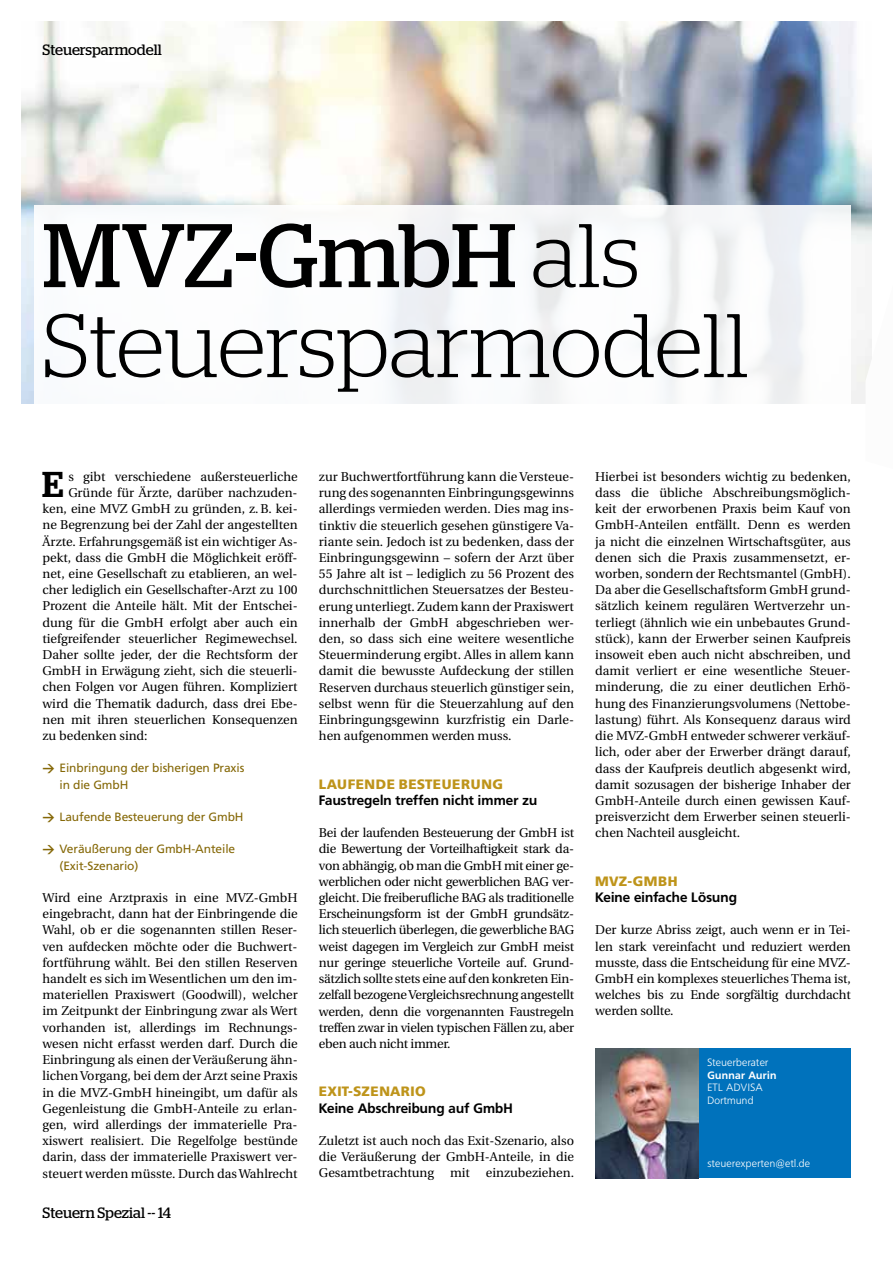
<style>
.page{position:relative;width:893px;height:1263px;background:#fff}
.page>*{position:absolute;margin:0;border:0;box-sizing:border-box;transform-origin:0 0}
.t1{font:300 90px/90px "Stag";color:#000}
.t2{font:500 35.85px "Stag";color:#000}
.t3{font:15px "Stag";color:#000}
.t4{font:700 13.5px "Frutiger BQ";letter-spacing:.01em;color:#000}
.t5{font:900 13.5px "Frutiger BQ";letter-spacing:.05em;color:#be941a}
.t6{font:900 13.5px "Frutiger BQ";letter-spacing:.03em;color:#be941a}
.t7{font:12.75px/16.2px "Utopia";color:#000;text-align:justify}
.t8{font:12px/16.2px "Frutiger";letter-spacing:-.01em;color:#856807}
.t9{font:300 10.5px/12.6px "Frutiger BQ";letter-spacing:.03em;color:#fff}
.t10{font:700 10.5px "Frutiger BQ";letter-spacing:.03em;color:#fff}
.s1{font-weight:400}
.s2{font-family:"DIN";font-weight:700}
</style>
<div class="page">
<img style="left:21px;top:21px;width:851px;height:383px">
<div style="left:34px;top:205px;width:817px;height:219px;background:#fff"></div>
<img style="left:865px;top:285px;width:7px;height:119px">
<div style="left:595px;top:1048px;width:256px;height:130px;background:#0072bc"></div>
<img style="left:595px;top:1048px;width:103px;height:130px">
<p class="t3" style="left:43px;top:41px;width:121px">Steuersparmodell</p>
<h1 class="t1" style="left:43px;top:209px;width:708px"><span class="s1">MVZ-GmbH</span> als<br>Steuersparmodell</h1>
<h2 class="t2" style="left:42px;top:463px;width:23px">E</h2>
<p class="t7" style="left:68px;top:469px;width:231px">s gibt verschiedene außersteuerliche</p>
<p class="t7" style="left:68px;top:485px;width:231px">Gründe für Ärzte, darüber nachzuden-</p>
<p class="t7" style="left:43px;top:501px;width:257px">ken, eine MVZ GmbH zu gründen, z. B. kei-</p>
<p class="t7" style="left:43px;top:517px;width:257px">ne Begrenzung bei der Zahl der angestellten</p>
<p class="t7" style="left:43px;top:533px;width:257px">Ärzte. Erfahrungsgemäß ist ein wichtiger As-</p>
<p class="t7" style="left:43px;top:550px;width:257px">pekt, dass die GmbH die Möglichkeit eröff-</p>
<p class="t7" style="left:43px;top:566px;width:257px">net, eine Gesellschaft zu etablieren, an wel-</p>
<p class="t7" style="left:43px;top:582px;width:257px">cher lediglich ein Gesellschafter-Arzt zu 100</p>
<p class="t7" style="left:43px;top:598px;width:257px">Prozent die Anteile hält. Mit der Entschei-</p>
<p class="t7" style="left:43px;top:614px;width:257px">dung für die GmbH erfolgt aber auch ein</p>
<p class="t7" style="left:43px;top:631px;width:257px">tiefgreifender steuerlicher Regimewechsel.</p>
<p class="t7" style="left:43px;top:647px;width:257px">Daher sollte jeder, der die Rechtsform der</p>
<p class="t7" style="left:43px;top:663px;width:257px">GmbH in Erwägung zieht, sich die steuerli-</p>
<p class="t7" style="left:43px;top:679px;width:257px">chen Folgen vor Augen führen. Kompliziert</p>
<p class="t7" style="left:43px;top:695px;width:257px">wird die Thematik dadurch, dass drei Ebe-</p>
<p class="t7" style="left:43px;top:712px;width:257px">nen mit ihren steuerlichen Konsequenzen</p>
<p class="t7" style="left:43px;top:728px;width:107px">zu bedenken sind:</p>
<p class="t8" style="left:60px;top:760px;width:186px;text-indent:-17px"><span class="s2">&gt;</span> Einbringung der bisherigen Praxis in die GmbH</p>
<p class="t8" style="left:43px;top:809px;width:203px"><span class="s2">&gt;</span> Laufende Besteuerung der GmbH</p>
<p class="t8" style="left:60px;top:841px;width:177px;text-indent:-17px"><span class="s2">&gt;</span> Veräußerung der GmbH-Anteile (Exit-Szenario)</p>
<p class="t7" style="left:43px;top:890px;width:257px">Wird eine Arztpraxis in eine MVZ-GmbH eingebracht, dann hat der Einbringende die Wahl, ob er die sogenannten stillen Reser&shy;ven aufdecken möchte oder die Buchwert&shy;fortführung wählt. Bei den stillen Reserven handelt es sich im Wesentlichen um den im&shy;materiellen Praxiswert (Goodwill), welcher im Zeitpunkt der Einbringung zwar als Wert vorhanden ist, allerdings im Rechnungs&shy;wesen nicht erfasst werden darf. Durch die Einbringung als einen der Veräußerung ähn&shy;lichen Vorgang, bei dem der Arzt seine Praxis in die MVZ-GmbH hineingibt, um dafür als Gegenleistung die GmbH-Anteile zu erlan&shy;gen, wird allerdings der immaterielle Pra&shy;xiswert realisiert. Die Regelfolge bestünde darin, dass der immaterielle Praxiswert ver&shy;steuert werden müsste. Durch das Wahlrecht</p>
<p class="t3" style="left:43px;top:1203px;width:130px">Steuern Spezial -- 14</p>
<p class="t7" style="left:319px;top:469px;width:257px">zur Buchwertfortführung kann die Versteue&shy;rung des sogenannten Einbringungsgewinns allerdings vermieden werden. Dies mag ins&shy;tinktiv die steuerlich gesehen günstigere Va&shy;riante sein. Jedoch ist zu bedenken, dass der Einbringungsgewinn – sofern der Arzt über 55 Jahre alt ist – lediglich zu 56 Prozent des durchschnittlichen Steuersatzes der Besteu&shy;erung unterliegt. Zudem kann der Praxiswert innerhalb der GmbH abgeschrieben wer&shy;den, so dass sich eine weitere wesentliche Steuerminderung ergibt. Alles in allem kann damit die bewusste Aufdeckung der stillen Reserven durchaus steuerlich günstiger sein, selbst wenn für die Steuerzahlung auf den Einbringungsgewinn kurzfristig ein Darle&shy;hen aufgenommen werden muss.</p>
<p class="t5" style="left:319px;top:776px;width:186px">LAUFENDE BESTEUERUNG</p>
<p class="t4" style="left:319px;top:792px;width:220px">Faustregeln treffen nicht immer zu</p>
<p class="t7" style="left:319px;top:825px;width:257px">Bei der laufenden Besteuerung der GmbH ist die Bewertung der Vorteilhaftigkeit stark da&shy;von abhängig, ob man die GmbH mit einer ge&shy;werblichen oder nicht gewerblichen BAG ver&shy;gleicht. Die freiberufliche BAG als traditionelle Erscheinungsform ist der GmbH grundsätz&shy;lich steuerlich überlegen, die gewerbliche BAG weist dagegen im Vergleich zur GmbH meist nur geringe steuerliche Vorteile auf. Grund&shy;sätzlich sollte stets eine auf den konkreten Ein&shy;zelfall bezogene Vergleichsrechnung angestellt werden, denn die vorgenannten Faustregeln treffen zwar in vielen typischen Fällen zu, aber eben auch nicht immer.</p>
<p class="t6" style="left:319px;top:1084px;width:108px">EXIT-SZENARIO</p>
<p class="t4" style="left:319px;top:1100px;width:195px">Keine Abschreibung auf GmbH</p>
<p class="t7" style="left:319px;top:1133px;width:257px">Zuletzt ist auch noch das Exit-Szenario, also die Veräußerung der GmbH-Anteile, in die Gesamtbetrachtung</p>
<p class="t7" style="left:450px;top:1165px;width:21px">mit</p>
<p class="t7" style="left:486px;top:1165px;width:90px">einzubeziehen.</p>
<p class="t7" style="left:595px;top:469px;width:257px">Hierbei ist besonders wichtig zu bedenken, dass die übliche Abschreibungsmöglich&shy;keit der erworbenen Praxis beim Kauf von GmbH-Anteilen entfällt. Denn es werden ja nicht die einzelnen Wirtschaftsgüter, aus denen sich die Praxis zusammensetzt, er&shy;worben, sondern der Rechtsmantel (GmbH).<br>Da aber die Gesellschaftsform GmbH grund&shy;sätzlich keinem regulären Wertverzehr un&shy;terliegt (ähnlich wie ein unbebautes Grund&shy;stück), kann der Erwerber seinen Kaufpreis insoweit eben auch nicht abschreiben, und damit verliert er eine wesentliche Steuer&shy;minderung, die zu einer deutlichen Erhö&shy;hung des Finanzierungsvolumens (Nettobe&shy;lastung) führt. Als Konsequenz daraus wird die MVZ-GmbH entweder schwerer verkäuf&shy;lich, oder aber der Erwerber drängt darauf, dass der Kaufpreis deutlich abgesenkt wird, damit sozusagen der bisherige Inhaber der GmbH-Anteile durch einen gewissen Kauf&shy;preisverzicht dem Erwerber seinen steuerli&shy;chen Nachteil ausgleicht.</p>
<p class="t5" style="left:595px;top:873px;width:73px">MVZ-GMBH</p>
<p class="t4" style="left:595px;top:889px;width:143px">Keine einfache Lösung</p>
<p class="t7" style="left:595px;top:922px;width:257px">Der kurze Abriss zeigt, auch wenn er in Tei&shy;len stark vereinfacht und reduziert werden musste, dass die Entscheidung für eine MVZ-GmbH ein komplexes steuerliches Thema ist, welches bis zu Ende sorgfältig durchdacht werden sollte.</p>
<p class="t9" style="left:707px;top:1056px;width:62px">Steuerberater</p>
<p class="t10" style="left:707px;top:1069px;width:71px">Gunnar Aurin</p>
<p class="t9" style="left:707px;top:1081px;width:57px">ETL ADVISA<br>Dortmund</p>
<p class="t9" style="left:707px;top:1157px;width:104px">steuerexperten@etl.de</p>
</div>
